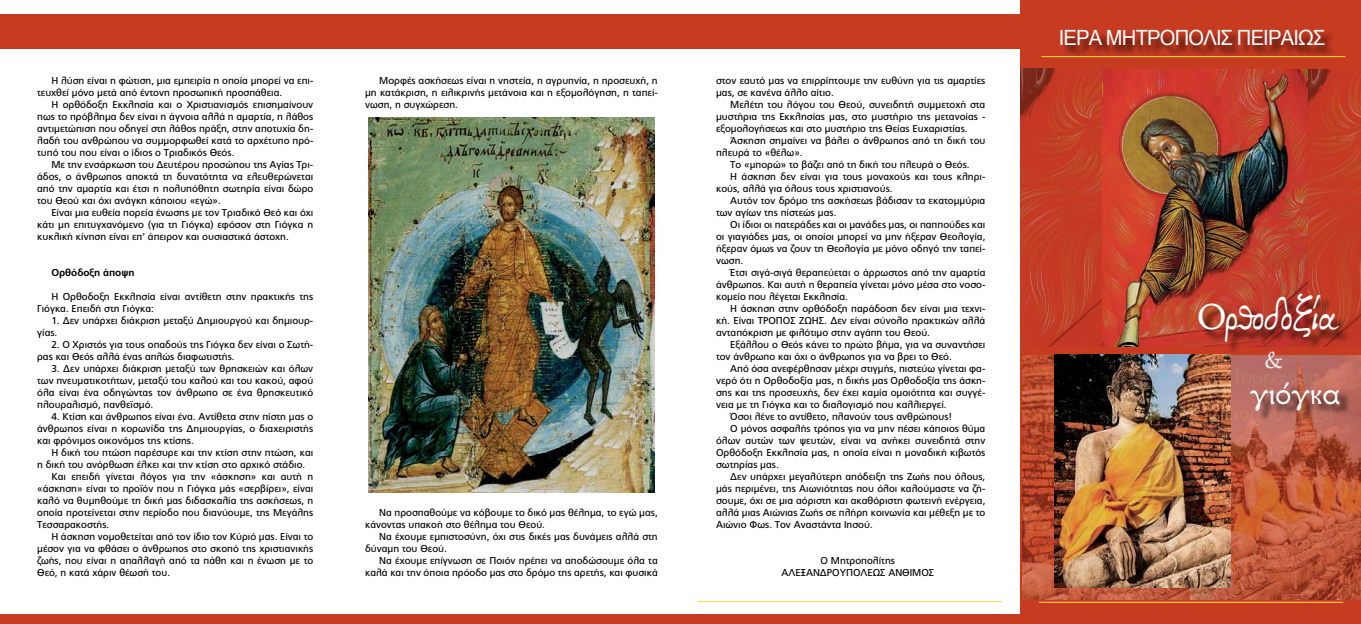
<style>
.page{position:relative;width:1361px;height:624px;background:#fff}
.page>*{position:absolute;margin:0;border:0;box-sizing:border-box;transform-origin:0 0}
.t1{font:39.8px "SK Grecian Old Style Pol Uni W";color:#fff}
.t2{font:29px "GFS Complutum";letter-spacing:.01em;color:#fff}
.t3{font:24px "SK Grecian Old Style Pol Uni W";color:#ecebea}
.t4{font:21px "Microsoft Sans Serif";letter-spacing:-.04em;color:#fff;scale:.96 1}
.t5{font:10px/12px "PF Catalog Poly";color:#000}
.t6{font:700 10px "PF Catalog Poly";color:#000}
</style>
<div class="page">
<div style="left:1020px;top:0;width:341px;height:624px;background:#c73b21"></div>
<div style="left:0;top:14px;width:1031px;height:34px;background:#c73b21"></div>
<div style="left:0;top:614px;width:1361px;height:10px;background:#c73b21"></div>
<div style="left:1062px;top:31px;width:274px;height:26px;background:#000;opacity:.75"></div>
<hr style="left:1041px;top:56px;width:304px;height:1px;background:#eee246">
<hr style="left:698px;top:601px;width:304px;height:1px;background:#eee246">
<hr style="left:1039px;top:602px;width:304px;height:1px;background:#eee246">
<img style="left:1022px;top:355px;width:168px;height:244px">
<img style="left:1190px;top:355px;width:171px;height:244px">
<img style="left:1020px;top:69px;width:271px;height:277px">
<img style="left:1291px;top:69px;width:70px;height:259px">
<img style="left:1054px;top:354px;width:176px;height:233px">
<div style="left:1252px;top:383px;width:99px;height:39px;background:#000;opacity:.75"></div>
<div style="left:1200px;top:296px;width:150px;height:59px;background:#000;opacity:.75"></div>
<img style="left:368px;top:117px;width:286px;height:376px">
<p class="t5" style="left:37px;top:75px;width:278px;text-indent:14px">Η λύση είναι η φώτιση, μια εμπειρία η οποία μπορεί να επι&shy;τευχθεί μόνο μετά από έντονη προσωπική προσπάθεια.</p>
<p class="t5" style="left:37px;top:99px;width:278px;text-align:justify;text-indent:14px">Η ορθόδοξη Εκκλησία και ο Χριστιανισμός επισημαίνουν πως το πρόβλημα δεν είναι η άγνοια αλλά η αμαρτία, η λάθος αντιμετώπιση που οδηγεί στη λάθος πράξη, στην αποτυχία δη&shy;λαδή του ανθρώπου να συμμορφωθεί κατά το αρχέτυπο πρό&shy;τυπό του που είναι ο ίδιος ο Τριαδικός Θεός.</p>
<p class="t5" style="left:37px;top:159px;width:278px;text-align:justify;text-indent:14px">Με την ενσάρκωση του Δευτέρου προσώπου της Αγίας Τρι&shy;άδος, ο άνθρωπος αποκτά τη δυνατότητα να ελευθερώνεται από την αμαρτία και έτσι η πολυπόθητη σωτηρία είναι δώρο του Θεού και όχι ανάγκη κάποιου «εγώ».</p>
<p class="t5" style="left:37px;top:207px;width:278px;text-align:justify;text-indent:14px">Είναι μια ευθεία πορεία ένωσης με τον Τριαδικό Θεό και όχι κάτι μη επιτυγχανόμενο (για τη Γιόγκα) εφόσον στη Γιόγκα η κυκλική κίνηση είναι επ’ άπειρον και ουσιαστικά άστοχη.</p>
<p class="t6" style="left:51px;top:267px;width:85px">Ορθόδοξη άποψη</p>
<p class="t5" style="left:37px;top:291px;width:278px;text-indent:14px">Η Ορθοδοξη Εκκλησία είναι αντίθετη στην πρακτικής της<br>Γιόγκα. Επειδή στη Γιόγκα:</p>
<p class="t5" style="left:37px;top:315px;width:278px;text-indent:14px">1. Δεν υπάρχει διάκριση μεταξύ Δημιουργού και δημιουρ&shy;γίας.</p>
<p class="t5" style="left:37px;top:339px;width:278px;text-indent:14px">2. Ο Χριστός για τους οπαδούς της Γιόγκα δεν είναι ο Σωτή&shy;ρας και Θεός αλλά ένας απλώς διαφωτιστής.</p>
<p class="t5" style="left:37px;top:363px;width:278px;text-align:justify;text-indent:14px">3. Δεν υπάρχει διάκριση μεταξύ των θρησκειών και όλων των πνευματικοτήτων, μεταξύ του καλού και του κακού, αφού όλα είναι ένα οδηγώντας τον άνθρωπο σε ένα θρησκευτικό πλουραλισμό, πανθεϊσμό.</p>
<p class="t5" style="left:37px;top:411px;width:278px;text-align:justify;text-indent:14px">4. Κτίση και άνθρωπος είναι ένα. Αντίθετα στην πίστη μας ο άνθρωπος είναι η κορωνίδα της Δημιουργίας, ο διαχειριστής και φρόνιμος οικονόμος της κτίσης.</p>
<p class="t5" style="left:51px;top:447px;width:263px">Η δική του πτώση παρέσυρε και την κτίση στην πτώση, και</p>
<p class="t5" style="left:37px;top:459px;width:270px">η δική του ανόρθωση έλκει και την κτίση στο αρχικό στάδιο.</p>
<p class="t5" style="left:51px;top:471px;width:263px">Και επειδή γίνεται λόγος για την «άσκηση» και αυτή η</p>
<p class="t5" style="left:37px;top:483px;width:278px">«άσκηση» είναι το προϊόν που η Γιόγκα μάς «σερβίρει», είναι</p>
<p class="t5" style="left:37px;top:495px;width:278px">καλό να θυμηθούμε τη δική μας διδασκαλία της ασκήσεως, η</p>
<p class="t5" style="left:37px;top:507px;width:278px">οποία προτείνεται στην περίοδο που διανύουμε, της Μεγάλης</p>
<p class="t5" style="left:37px;top:519px;width:74px">Τεσσαρακοστής.</p>
<p class="t5" style="left:51px;top:531px;width:263px">Η άσκηση νομοθετείται από τον ίδιο τον Κύριό μας. Είναι το</p>
<p class="t5" style="left:37px;top:543px;width:278px">μέσον για να φθάσει ο άνθρωπος στο σκοπό της χριστιανικής</p>
<p class="t5" style="left:37px;top:555px;width:278px">ζωής, που είναι η απαλλαγή από τα πάθη και η ένωση με το</p>
<p class="t5" style="left:37px;top:567px;width:134px">Θεό, η κατά χάριν θέωσή του.</p>
<p class="t5" style="left:365px;top:75px;width:294px;text-align:justify;text-indent:14px">Μορφές ασκήσεως είναι η νηστεία, η αγρυπνία, η προσευχή, η μη κατάκριση, η ειλικρινής μετάνοια και η εξομολόγηση, η ταπεί&shy;νωση, η συγχώρεση.</p>
<p class="t5" style="left:365px;top:507px;width:294px;text-indent:14px">Να προσπαθούμε να κόβουμε το δικό μας θέλημα, το εγώ μας, κάνοντας υπακοή στο θέλημα του Θεού.</p>
<p class="t5" style="left:365px;top:531px;width:294px;text-indent:14px">Να έχουμε εμπιστοσύνη, όχι στις δικές μας δυνάμεις αλλά στη δύναμη του Θεού.</p>
<p class="t5" style="left:365px;top:555px;width:294px;text-align:right">Να έχουμε επίγνωση σε Ποιόν πρέπει να αποδώσουμε όλα τα καλά και την όποια πρόοδο μας στο δρόμο της αρετής, και φυσικά</p>
<p class="t5" style="left:716px;top:75px;width:271px">στον εαυτό μας να επιρρίπτουμε την ευθύνη για τις αμαρτίες μας, σε κανένα άλλο αίτιο.</p>
<p class="t5" style="left:716px;top:99px;width:271px;text-align:justify;text-indent:14px">Μελέτη του λόγου του Θεού, συνειδητή συμμετοχή στα μυστήρια της Εκκλησίας μας, στο μυστήριο της μετανοίας - εξομολογήσεως και στο μυστήριο της Θείας Ευχαριστίας.</p>
<p class="t5" style="left:730px;top:135px;width:257px">Άσκηση σημαίνει να βάλει ο άνθρωπος από τη δική του</p>
<p class="t5" style="left:716px;top:147px;width:88px">πλευρά το «θέλω».</p>
<p class="t5" style="left:730px;top:159px;width:241px">Το «μπορώ» το βάζει από τη δική του πλευρά ο Θεός.</p>
<p class="t5" style="left:730px;top:171px;width:257px">Η άσκηση δεν είναι για τους μοναχούς και τους κληρι-</p>
<p class="t5" style="left:716px;top:183px;width:178px">κούς, αλλά για όλους τους χριστιανούς.</p>
<p class="t5" style="left:730px;top:195px;width:257px">Αυτόν τον δρόμο της ασκήσεως βάδισαν τα εκατομμύρια</p>
<p class="t5" style="left:716px;top:207px;width:122px">των αγίων της πίστεώς μας.</p>
<p class="t5" style="left:730px;top:219px;width:257px">Οι ίδιοι οι πατεράδες και οι μανάδες μας, οι παππούδες και</p>
<p class="t5" style="left:716px;top:231px;width:271px">οι γιαγιάδες μας, οι οποίοι μπορεί να μην ήξεραν Θεολογία,</p>
<p class="t5" style="left:716px;top:243px;width:271px">ήξεραν όμως να ζουν τη Θεολογία με μόνο οδηγό την ταπεί-</p>
<p class="t5" style="left:716px;top:255px;width:29px">νωση.</p>
<p class="t5" style="left:730px;top:267px;width:257px">Έτσι σιγά-σιγά θεραπεύεται ο άρρωστος από την αμαρτία</p>
<p class="t5" style="left:716px;top:279px;width:271px">άνθρωπος. Και αυτή η θεραπεία γίνεται μόνο μέσα στο νοσο-</p>
<p class="t5" style="left:716px;top:291px;width:133px">κομείο που λέγεται Εκκλησία.</p>
<p class="t5" style="left:730px;top:303px;width:257px">Η άσκηση στην ορθόδοξη παράδοση δεν είναι μια τεχνι-</p>
<p class="t5" style="left:716px;top:315px;width:271px">κή. Είναι ΤΡΟΠΟΣ ΖΩΗΣ. Δεν είναι σύνολο πρακτικών αλλά</p>
<p class="t5" style="left:716px;top:327px;width:215px">ανταπόκριση με φιλότιμο στην αγάπη του Θεού.</p>
<p class="t5" style="left:730px;top:339px;width:257px">Εξάλλου ο Θεός κάνει το πρώτο βήμα, για να συναντήσει</p>
<p class="t5" style="left:716px;top:351px;width:237px">τον άνθρωπο και όχι ο άνθρωπος για να βρει το Θεό.</p>
<p class="t5" style="left:730px;top:363px;width:257px">Από όσα ανεφέρθησαν μέχρι στιγμής, πιστεύω γίνεται φα-</p>
<p class="t5" style="left:716px;top:375px;width:271px">νερό ότι η Ορθοδοξία μας, η δικής μας Ορθοδοξία της άσκη-</p>
<p class="t5" style="left:716px;top:387px;width:271px">σης και της προσευχής, δεν έχει καμία ομοιότητα και συγγέ-</p>
<p class="t5" style="left:716px;top:399px;width:232px">νεια με τη Γιόγκα και το διαλογισμό που καλλιεργεί.</p>
<p class="t5" style="left:730px;top:411px;width:224px">Όσοι λένε το αντίθετο, πλανούν τους ανθρώπους!</p>
<p class="t5" style="left:730px;top:423px;width:257px">Ο μόνος ασφαλής τρόπος για να μην πέσει κάποιος θύμα</p>
<p class="t5" style="left:716px;top:435px;width:271px">όλων αυτών των ψευτών, είναι να ανήκει συνειδητά στην</p>
<p class="t5" style="left:716px;top:447px;width:271px">Ορθόδοξη Εκκλησία μας, η οποία είναι η μοναδική κιβωτός</p>
<p class="t5" style="left:716px;top:459px;width:64px">σωτηρίας μας.</p>
<p class="t5" style="left:730px;top:471px;width:257px">Δεν υπάρχει μεγαλύτερη απόδειξη της Ζωής που όλους,</p>
<p class="t5" style="left:716px;top:483px;width:271px">μάς περιμένει, της Αιωνιότητας που όλοι καλούμαστε να ζή-</p>
<p class="t5" style="left:716px;top:495px;width:271px">σουμε, όχι σε μια αόριστη και ακαθόριστη φωτεινή ενέργεια,</p>
<p class="t5" style="left:716px;top:507px;width:271px">αλλά μιας Αιώνιας Ζωής σε πλήρη κοινωνία και μέθεξη με το</p>
<p class="t5" style="left:716px;top:519px;width:158px">Αιώνιο Φως. Τον Αναστάντα Ιησού.</p>
<p class="t5" style="left:781px;top:555px;width:154px;text-align:center">Ο Μητροπολίτης<br>ΑΛΕΞΑΝΔΡΟΥΠΟΛΕΩΣ ΑΝΘΙΜΟΣ</p>
<h3 class="t4" style="left:1058px;top:24px;width:279px">ΙΕΡΑ ΜΗΤΡΟΠΟΛΙΣ ΠΕΙΡΑΙΩΣ</h3>
<h1 class="t1" style="left:1196px;top:292px;width:143px">Ορθοδοξία</h1>
<h3 class="t3" style="left:1264px;top:345px;width:20px">&amp;</h3>
<h2 class="t2" style="left:1250px;top:377px;width:92px">γιόγκα</h2>
</div>
